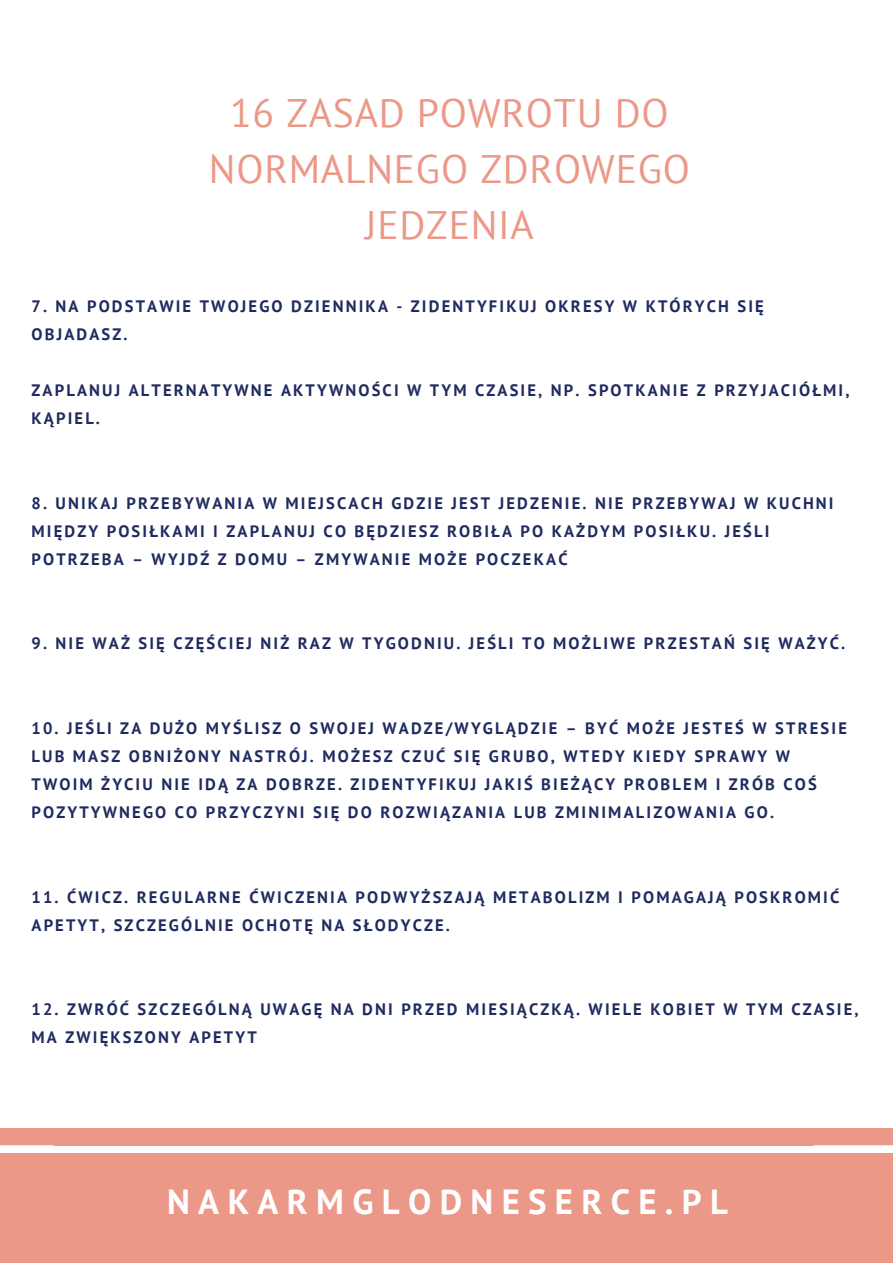
<style>
.page{position:relative;width:893px;height:1263px;background:#fff}
.page>*{position:absolute;margin:0;border:0;box-sizing:border-box;transform-origin:0 0}
.t1{font:39.75px/56.2px "PT Sans";letter-spacing:.02em;color:#eb9889;text-align:center}
.t2{font:700 34.8px "PT Sans";letter-spacing:.24em;color:#fff}
.t3{font:700 16.5px/28.2px "PT Sans";letter-spacing:.13em;color:#1f2b60}
</style>
<div class="page">
<hr style="left:54px;top:1261px;width:760px;height:2px;background:#eb9889">
<div style="left:0;top:1128px;width:55px;height:133px;background:#eb9889"></div>
<hr style="left:0;top:1261px;width:55px;height:2px;background:#eb9889">
<hr style="left:813px;top:1261px;width:80px;height:2px;background:#eb9889">
<div style="left:54px;top:1153px;width:759px;height:108px;background:#eb9889"></div>
<div style="left:54px;top:1128px;width:760px;height:17px;background:#eb9889"></div>
<div style="left:813px;top:1128px;width:80px;height:133px;background:#eb9889"></div>
<h1 class="t1" style="left:209px;top:84px;width:483px">16 ZASAD POWROTU DO<br>NORMALNEGO ZDROWEGO<br>JEDZENIA</h1>
<p class="t3" style="left:32px;top:291px;width:734px">7. NA PODSTAWIE TWOJEGO DZIENNIKA - ZIDENTYFIKUJ OKRESY W KTÓRYCH SIĘ<br>OBJADASZ.</p>
<p class="t3" style="left:32px;top:376px;width:820px">ZAPLANUJ ALTERNATYWNE AKTYWNOŚCI W TYM CZASIE, NP. SPOTKANIE Z PRZYJACIÓŁMI,<br>KĄPIEL.</p>
<p class="t3" style="left:32px;top:488px;width:804px">8. UNIKAJ PRZEBYWANIA W MIEJSCACH GDZIE JEST JEDZENIE. NIE PRZEBYWAJ W KUCHNI<br>MIĘDZY POSIŁKAMI I ZAPLANUJ CO BĘDZIESZ ROBIŁA PO KAŻDYM POSIŁKU. JEŚLI<br>POTRZEBA – WYJDŹ Z DOMU – ZMYWANIE MOŻE POCZEKAĆ</p>
<p class="t3" style="left:32px;top:629px;width:815px">9. NIE WAŻ SIĘ CZĘŚCIEJ NIŻ RAZ W TYGODNIU. JEŚLI TO MOŻLIWE PRZESTAŃ SIĘ WAŻYĆ.</p>
<p class="t3" style="left:32px;top:713px;width:817px">10. JEŚLI ZA DUŻO MYŚLISZ O SWOJEJ WADZE/WYGLĄDZIE – BYĆ MOŻE JESTEŚ W STRESIE LUB MASZ OBNIŻONY NASTRÓJ. MOŻESZ CZUĆ SIĘ GRUBO, WTEDY KIEDY SPRAWY W TWOIM ŻYCIU NIE IDĄ ZA DOBRZE. ZIDENTYFIKUJ JAKIŚ BIEŻĄCY PROBLEM I ZRÓB COŚ POZYTYWNEGO CO PRZYCZYNI SIĘ DO ROZWIĄZANIA LUB ZMINIMALIZOWANIA GO.</p>
<p class="t3" style="left:32px;top:882px;width:809px">11. ĆWICZ. REGULARNE ĆWICZENIA PODWYŻSZAJĄ METABOLIZM I POMAGAJĄ POSKROMIĆ<br>APETYT, SZCZEGÓLNIE OCHOTĘ NA SŁODYCZE.</p>
<p class="t3" style="left:32px;top:995px;width:829px">12. ZWRÓĆ SZCZEGÓLNĄ UWAGĘ NA DNI PRZED MIESIĄCZKĄ. WIELE KOBIET W TYM CZASIE,<br>MA ZWIĘKSZONY APETYT</p>
<h2 class="t2" style="left:167px;top:1178px;width:562px">NAKARMGLODNESERCE.PL</h2>
</div>
